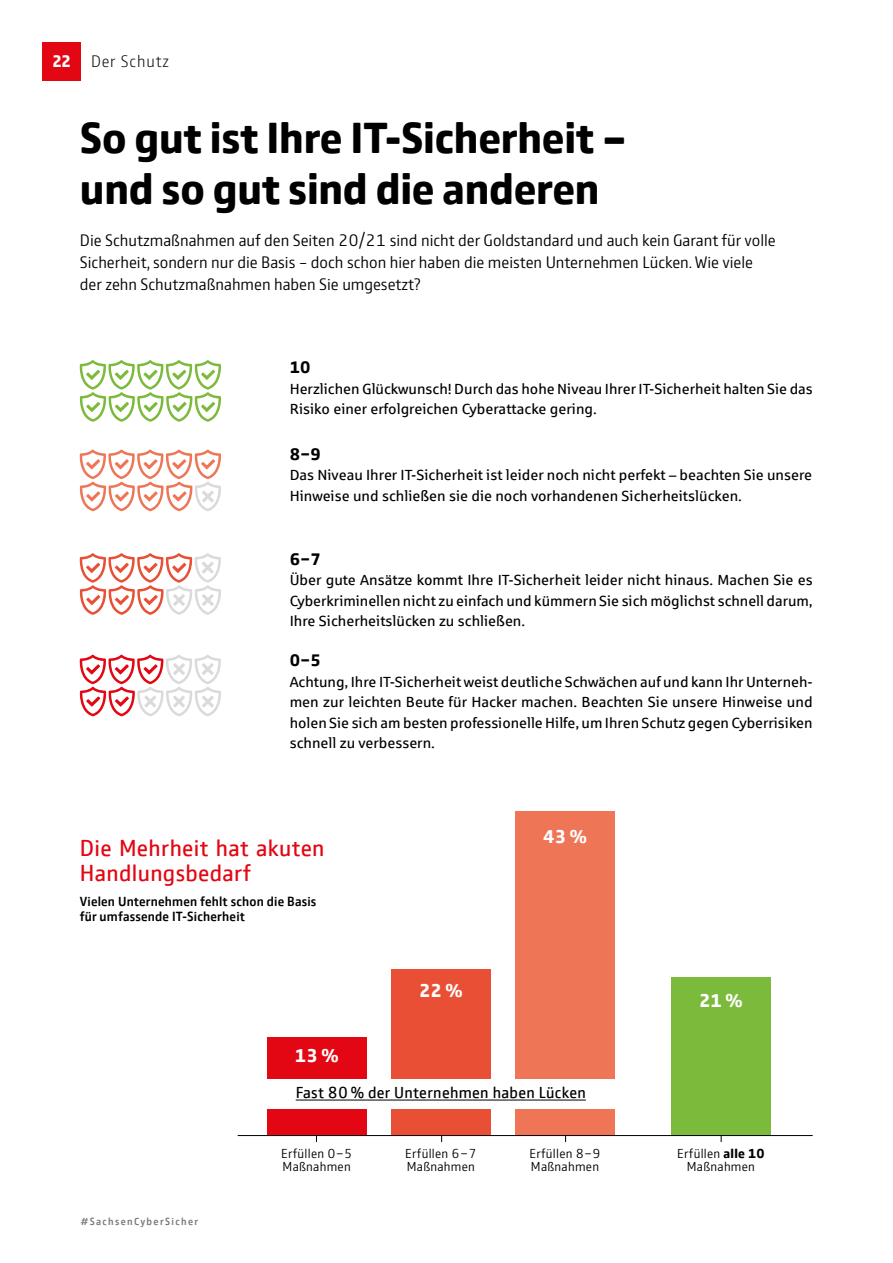
<style>
.page{position:relative;width:893px;height:1263px;background:#fff}
.page>*{position:absolute;margin:0;border:0;box-sizing:border-box;transform-origin:0 0}
.t1{font:700 45px/51px "GD Vtype";letter-spacing:-.005em;color:#000}
.t2{font:24px/25.5px "GD Vtype";letter-spacing:.015em;color:#e30613}
.t3{font:700 19.2px "GD Vtype";color:#fff}
.t4{font:300 17.25px/21.8px "GD Vtype";color:#000}
.t5{font:200 17.25px "GD Vtype";letter-spacing:.05em;color:#000}
.t6{font:700 17.25px "GD Vtype";color:#000}
.t7{font:16.5px "GD Vtype";letter-spacing:.02em;color:#000}
.t8{font:14.7px/20.5px "Sparkasse Rg";color:#000}
.t9{font:300 13.5px/13.5px "GD Vtype";letter-spacing:.02em;color:#000}
.t10{font:500 13.5px/15.8px "GD Vtype";letter-spacing:.015em;color:#000}
.t11{font:500 10.5px "GD Vtype";letter-spacing:.13em;color:#7c7b7b}
.s1{font-weight:700;color:#fff}
.s2{font-weight:700}
</style>
<div class="page">
<div style="left:43px;top:43px;width:38px;height:38px;background:#e30613"></div>
<div style="left:515px;top:811px;width:100px;height:324px;background:#ee7656"></div>
<div style="left:391px;top:969px;width:99px;height:166px;background:#e94f35"></div>
<div style="left:267px;top:1037px;width:99px;height:98px;background:#e30613"></div>
<svg style="left:80px;top:360px;width:141px;height:62px"></svg>
<svg style="left:80px;top:450px;width:141px;height:61px"></svg>
<svg style="left:80px;top:655px;width:141px;height:61px"></svg>
<svg style="left:80px;top:553px;width:141px;height:62px"></svg>
<div style="left:671px;top:977px;width:99px;height:158px;background:#7cba3b"></div>
<div style="left:263px;top:1079px;width:355px;height:29px;background:#fff"></div>
<hr style="left:296px;top:1099px;width:290px;height:1px;background:#000">
<hr style="left:238px;top:1135px;width:575px;height:1px;background:#000">
<p class="t5" style="left:53px;top:49px;width:118px"><span class="s1">22</span> Der Schutz</p>
<h1 class="t1" style="left:80px;top:111px;width:548px">So gut ist Ihre IT-Sicherheit – und so gut sind die anderen</h1>
<p class="t4" style="left:80px;top:229px;width:697px">Die Schutzmaßnahmen auf den Seiten 20/21 sind nicht der Goldstandard und auch kein Garant für volle<br>Sicherheit, sondern nur die Basis – doch schon hier haben die meisten Unternehmen Lücken. Wie viele der zehn Schutzmaßnahmen haben Sie umgesetzt?</p>
<p class="t6" style="left:290px;top:355px;width:22px">10</p>
<p class="t8" style="left:290px;top:378px;width:525px">Herzlichen Glückwunsch! Durch das hohe Niveau Ihrer IT-Sicherheit halten Sie das<br>Risiko einer erfolgreichen Cyberattacke gering.</p>
<p class="t6" style="left:290px;top:442px;width:33px">8-9</p>
<p class="t8" style="left:290px;top:465px;width:524px">Das Niveau Ihrer IT-Sicherheit ist leider noch nicht perfekt – beachten Sie unsere<br>Hinweise und schließen sie die noch vorhandenen Sicherheitslücken.</p>
<p class="t6" style="left:290px;top:547px;width:33px">6-7</p>
<p class="t8" style="left:290px;top:569px;width:525px;text-align:justify">Über gute Ansätze kommt Ihre IT-Sicherheit leider nicht hinaus. Machen Sie es Cyberkriminellen nicht zu einfach und kümmern Sie sich möglichst schnell darum, Ihre Sicherheitslücken zu schließen.</p>
<p class="t6" style="left:290px;top:648px;width:33px">0-5</p>
<p class="t8" style="left:290px;top:671px;width:524px;text-align:justify">Achtung, Ihre IT-Sicherheit weist deutliche Schwächen auf und kann Ihr Unterneh&shy;men zur leichten Beute für Hacker machen. Beachten Sie unsere Hinweise und holen Sie sich am besten professionelle Hilfe, um Ihren Schutz gegen Cyberrisiken schnell zu verbessern.</p>
<h2 class="t2" style="left:80px;top:834px;width:246px">Die Mehrheit hat akuten<br>Handlungsbedarf</h2>
<p class="t10" style="left:80px;top:893px;width:238px">Vielen Unternehmen fehlt schon die Basis für umfassende IT-Sicherheit</p>
<h3 class="t3" style="left:295px;top:1042px;width:45px">13 %</h3>
<h3 class="t3" style="left:419px;top:977px;width:45px">22 %</h3>
<h3 class="t3" style="left:543px;top:823px;width:45px">43 %</h3>
<p class="t7" style="left:296px;top:1081px;width:292px">Fast 80 % der Unternehmen haben Lücken</p>
<p class="t11" style="left:81px;top:1214px;width:119px">#SachsenCyberSicher</p>
<p class="t9" style="left:281px;top:1146px;width:73px">Erfüllen 0-5<br>Maßnahmen</p>
<p class="t9" style="left:405px;top:1146px;width:73px">Erfüllen 6-7<br>Maßnahmen</p>
<p class="t9" style="left:529px;top:1146px;width:73px">Erfüllen 8-9<br>Maßnahmen</p>
<h3 class="t3" style="left:699px;top:987px;width:45px">21 %</h3>
<p class="t9" style="left:677px;top:1146px;width:89px;text-align:center">Erfüllen <span class="s2">alle 10<br></span>Maßnahmen</p>
</div>
